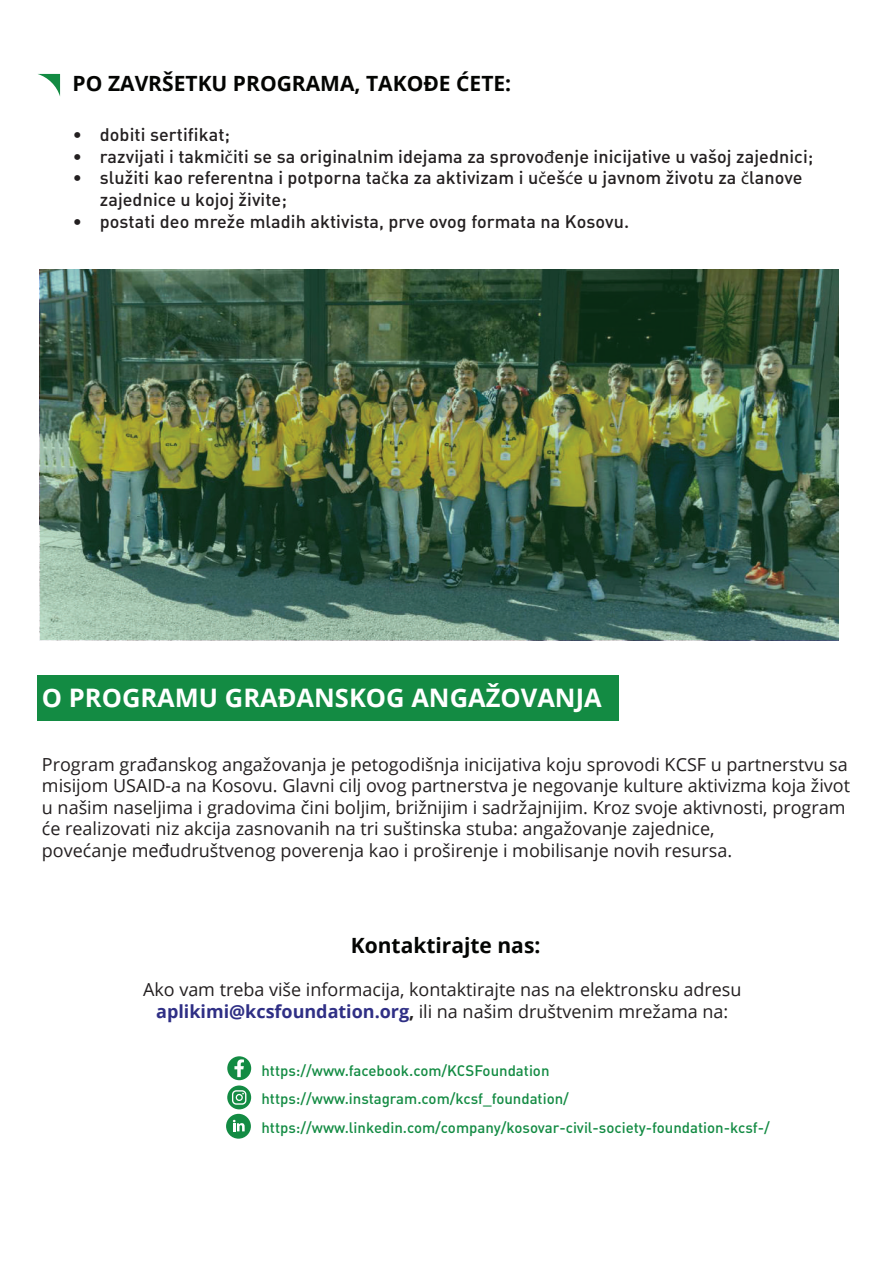
<style>
.page{position:relative;width:893px;height:1263px;background:#fff}
.page>*{position:absolute;margin:0;border:0;box-sizing:border-box;transform-origin:0 0}
.t1{font:700 25.5px "Open Sans";color:#fff}
.t2{font:700 21px "Open Sans";color:#040503}
.t3{font:18px/21.6px "Open Sans";color:#231f20}
.t4{font:18px/21.6px "DIN Medium Alternate";letter-spacing:.005em;color:#231f20}
.t5{font:15px/28.5px "DIN Medium Alternate";color:#138b43}
.s1{font-family:"Myriad Pro"}
.s2{font-weight:700;color:#2f2f85}
.s3{font-weight:700}
</style>
<div class="page">
<div style="left:37px;top:675px;width:581px;height:46px;background:#138b43"></div>
<svg style="left:38px;top:74px;width:22px;height:22px"></svg>
<svg style="left:227px;top:1056px;width:24px;height:53px"></svg>
<div style="left:226px;top:1114px;width:25px;height:25px;background:#138b43;border-radius:50%"></div>
<svg style="left:233px;top:1120px;width:12px;height:11px"></svg>
<img style="left:40px;top:269px;width:799px;height:370px">
<p class="t2" style="left:73px;top:68px;width:440px">PO ZAVRŠETKU PROGRAMA, TAKOĐE ĆETE:</p>
<p class="t4" style="left:73px;top:123px;width:159px">• dobiti sertifikat;</p>
<p class="t4" style="left:73px;top:145px;width:742px">• razvijati i takmi<span class="s1">č</span>iti se sa originalnim idejama za sprovo<span class="s1">đ</span>enje inicijative u vašoj zajednici;</p>
<p class="t4" style="left:100px;top:166px;width:704px;text-indent:-27px">• služiti kao referentna i potporna ta<span class="s1">č</span>ka za aktivizam i u<span class="s1">č</span>eš<span class="s1">ć</span>e u javnom životu za <span class="s1">č</span>lanove zajednice u kojoj živite;</p>
<p class="t4" style="left:73px;top:210px;width:558px">• postati deo mreže mladih aktivista, prve ovog formata na Kosovu.</p>
<h1 class="t1" style="left:42px;top:680px;width:561px">O PROGRAMU GRAĐANSKOG ANGAŽOVANJA</h1>
<p class="t3" style="left:42px;top:753px;width:810px">Program građanskog angažovanja je petogodišnja inicijativa koju sprovodi KCSF u partnerstvu sa misijom USAID-a na Kosovu. Glavni cilj ovog partnerstva je negovanje kulture aktivizma koja život u našim naseljima i gradovima čini boljim, brižnijim i sadržajnijim. Kroz svoje aktivnosti, program će realizovati niz akcija zasnovanih na tri suštinska stuba: angažovanje zajednice,<br>povećanje međudruštvenog poverenja kao i proširenje i mobilisanje novih resursa.</p>
<p class="t2" style="left:351px;top:931px;width:191px">Kontaktirajte nas:</p>
<p class="t3" style="left:143px;top:978px;width:600px;text-align:center">Ako vam treba više informacija, kontaktirajte nas na elektronsku adresu <span class="s2">aplikimi@kcsfoundation.org</span><span class="s3">,</span> ili na našim društvenim mrežama na:</p>
<p class="t5" style="left:261px;top:1055px;width:510px">https://www.facebook.com/KCSFoundation https://www.instagram.com/kcsf_foundation/ https://www.linkedin.com/company/kosovar-civil-society-foundation-kcsf-/</p>
</div>
